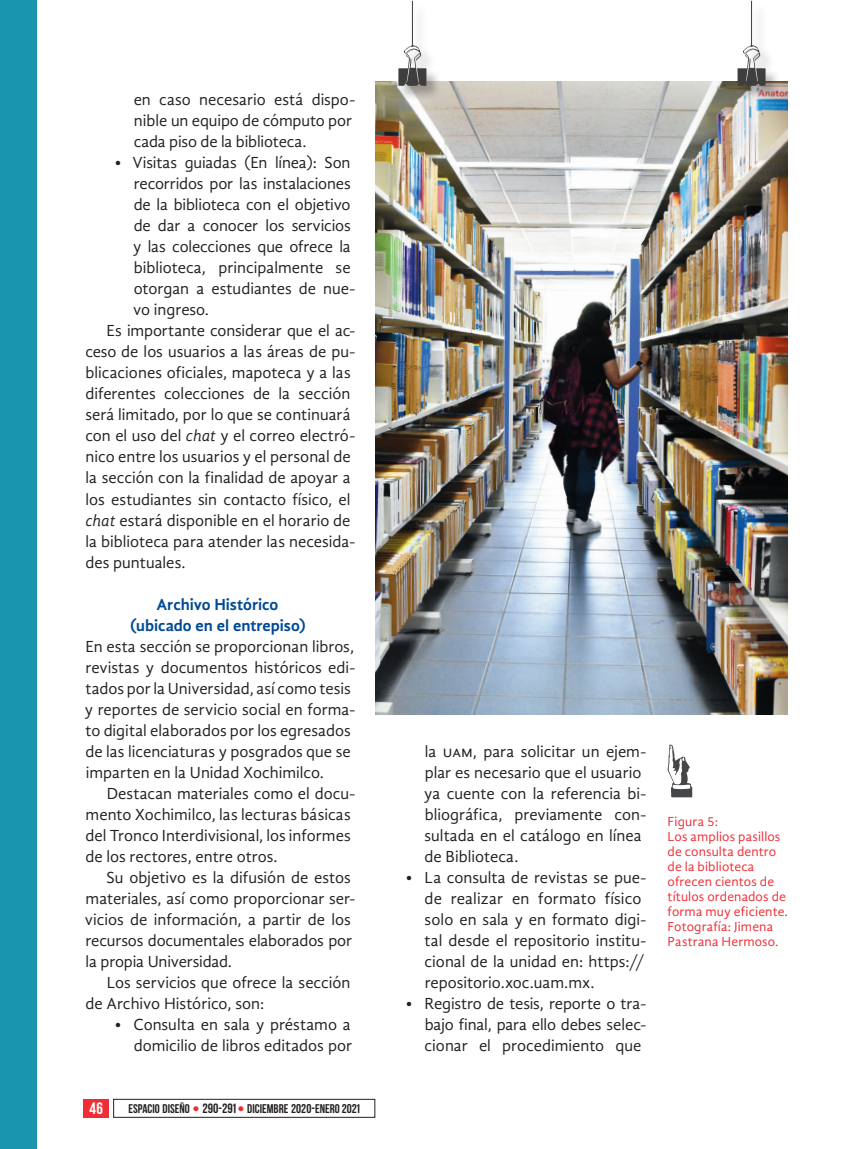
<style>
.page{position:relative;width:851px;height:1149px;background:#fff}
.page>*{position:absolute;margin:0;border:0;box-sizing:border-box;transform-origin:0 0}
.t1{font:16.5px/21px "Gandhi Sans";color:#231f20}
.t2{font:700 16.5px/21px "Gandhi Sans";color:#014a93;text-align:center}
.t3{font:700 16.5px "Bebas Neue";color:#fff}
.t4{font:13.5px/15px "Gandhi Sans";letter-spacing:.01em;color:#ee2d35}
.t5{font:700 12.6px "Bebas Neue";color:#231f20}
.s1{font-style:italic}
.s2{font-size:18px;color:#ee2d35}
.s3{font-size:13.5px}
.s4{font-size:12.75px}
</style>
<div class="page">
<div style="left:0;top:0;width:36px;height:1148px;background:#1995af"></div>
<div style="left:113px;top:1098px;width:262px;height:19px;border:1px solid #231f20"></div>
<div style="left:83px;top:1098px;width:26px;height:19px;background:#ee2d35"></div>
<svg style="left:667px;top:744px;width:25px;height:53px"></svg>
<img style="left:376px;top:82px;width:411px;height:632px">
<div style="left:397px;top:1px;width:45px;height:101px;background:#231f20;opacity:.35"></div>
<svg style="left:398px;top:1px;width:28px;height:85px"></svg>
<div style="left:736px;top:1px;width:45px;height:101px;background:#231f20;opacity:.35"></div>
<svg style="left:737px;top:1px;width:28px;height:85px"></svg>
<p class="t1" style="left:134px;top:89px;width:223px">en caso necesario está dispo&shy;nible un equipo de cómputo por cada piso de la biblioteca.</p>
<p class="t1" style="left:115px;top:152px;width:237px">• Visitas guiadas (En línea): Son</p>
<p class="t1" style="left:134px;top:173px;width:218px">recorridos por las instalaciones</p>
<p class="t1" style="left:134px;top:194px;width:218px">de la biblioteca con el objetivo</p>
<p class="t1" style="left:134px;top:215px;width:218px">de dar a conocer los servicios</p>
<p class="t1" style="left:133px;top:236px;width:219px">y las colecciones que ofrece la</p>
<p class="t1" style="left:134px;top:257px;width:218px">biblioteca, principalmente se</p>
<p class="t1" style="left:134px;top:278px;width:223px">otorgan a estudiantes de nue-</p>
<p class="t1" style="left:133px;top:299px;width:77px">vo ingreso.</p>
<p class="t1" style="left:107px;top:320px;width:250px">Es importante considerar que el ac-</p>
<p class="t1" style="left:85px;top:341px;width:271px">ceso de los usuarios a las áreas de pu-</p>
<p class="t1" style="left:85px;top:362px;width:266px">blicaciones oficiales, mapoteca y a las</p>
<p class="t1" style="left:85px;top:383px;width:266px">diferentes colecciones de la sección</p>
<p class="t1" style="left:85px;top:404px;width:267px">será limitado, por lo que se continuará</p>
<p class="t1" style="left:85px;top:425px;width:271px">con el uso del <span class="s1">chat</span> y el correo electró-</p>
<p class="t1" style="left:85px;top:446px;width:266px">nico entre los usuarios y el personal de</p>
<p class="t1" style="left:85px;top:467px;width:267px">la sección con la finalidad de apoyar a</p>
<p class="t1" style="left:85px;top:488px;width:266px">los estudiantes sin contacto físico, el</p>
<p class="t1" style="left:85px;top:509px;width:266px"><span class="s1">chat</span> estará disponible en el horario de</p>
<p class="t1" style="left:86px;top:530px;width:271px">la biblioteca para atender las necesida-</p>
<p class="t1" style="left:85px;top:551px;width:102px">des puntuales.</p>
<p class="t2" style="left:130px;top:593px;width:177px">Archivo Histórico (ubicado en el entrepiso)</p>
<p class="t1" style="left:85px;top:635px;width:272px">En esta sección se proporcionan libros, revistas y documentos históricos edi&shy;tados por la Universidad, así como tesis y reportes de servicio social en forma&shy;to digital elaborados por los egresados de las licenciaturas y posgrados que se imparten en la Unidad Xochimilco.</p>
<p class="t1" style="left:85px;top:782px;width:271px;text-indent:21px">Destacan materiales como el docu&shy;mento Xochimilco, las lecturas básicas del Tronco Interdivisional, los informes de los rectores, entre otros.</p>
<p class="t1" style="left:85px;top:866px;width:272px;text-indent:22px">Su objetivo es la difusión de estos materiales, así como proporcionar ser&shy;vicios de información, a partir de los recursos documentales elaborados por la propia Universidad.</p>
<p class="t1" style="left:85px;top:971px;width:266px;text-indent:21px">Los servicios que ofrece la sección de Archivo Histórico, son:</p>
<p class="t1" style="left:115px;top:1013px;width:238px;text-align:right">• Consulta en sala y préstamo a domicilio de libros editados por</p>
<p class="t3" style="left:90px;top:1098px;width:15px">46</p>
<p class="t5" style="left:128px;top:1101px;width:233px">ESPACIO DISEÑO <span class="s2">•</span> <span class="s3">290-29</span><span class="s3">1</span><span class="s2">•</span> DICIEMBRE <span class="s4">2020</span><span class="s3">-</span>ENERO <span class="s4">2021</span></p>
<p class="t1" style="left:424px;top:740px;width:223px">la uam, para solicitar un ejem&shy;plar es necesario que el usuario ya cuente con la referencia bi&shy;bliográfica, previamente con&shy;sultada en el catálogo en línea de Biblioteca.</p>
<p class="t1" style="left:424px;top:866px;width:223px;text-indent:-19px">• La consulta de revistas se pue&shy;de realizar en formato físico solo en sala y en formato digi&shy;tal desde el repositorio institu&shy;cional de la unidad en: https:// repositorio.xoc.uam.mx.</p>
<p class="t1" style="left:424px;top:992px;width:223px;text-align:justify;text-indent:-19px">• Registro de tesis, reporte o tra&shy;bajo final, para ello debes selec&shy;cionar el procedimiento que</p>
<p class="t4" style="left:667px;top:813px;width:122px">Figura 5:<br>Los amplios pasillos de consulta dentro de la biblioteca ofrecen cientos de títulos ordenados de forma muy eficiente.<br>Fotografía: Jimena<br>Pastrana Hermoso.</p>
</div>
